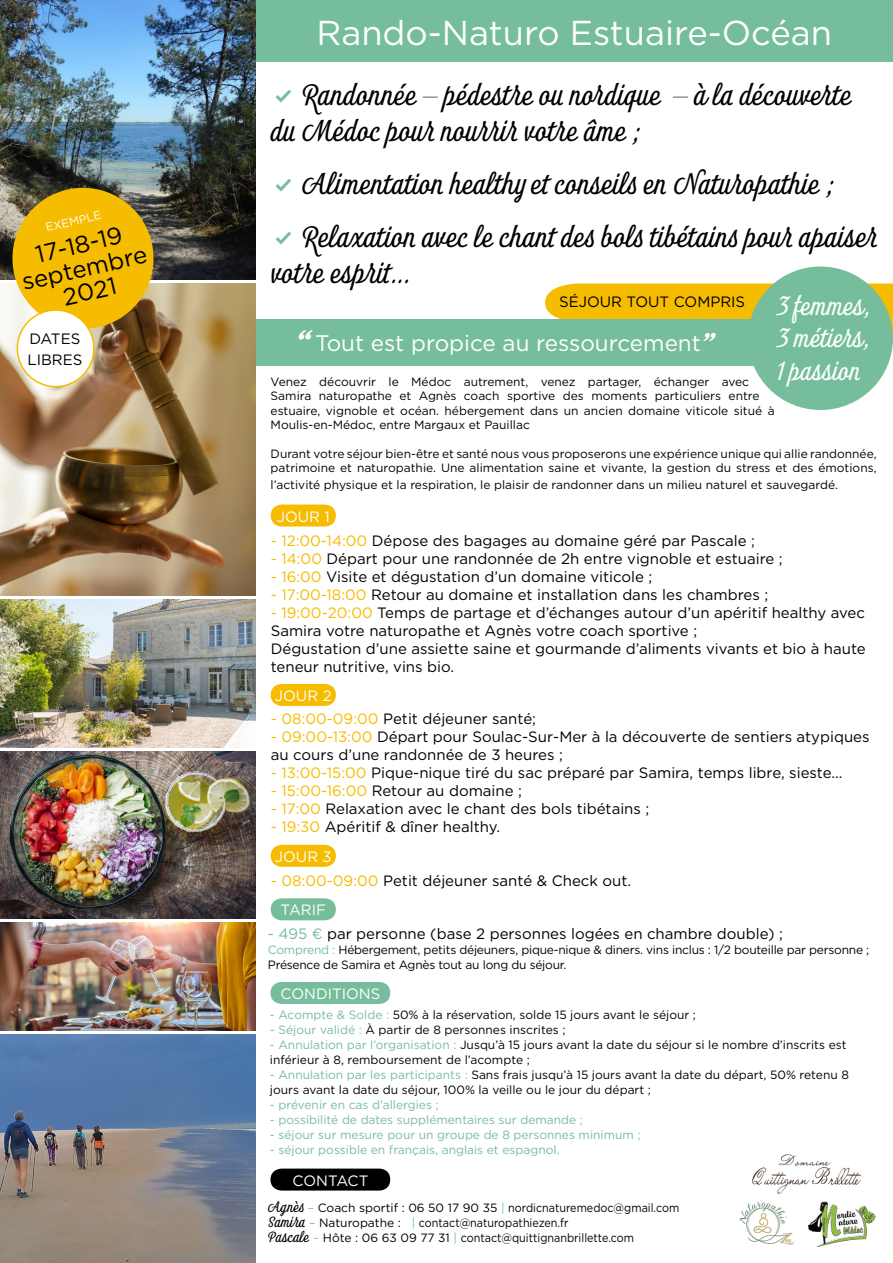
<style>
.page{position:relative;width:893px;height:1263px;background:#fff}
.page>*{position:absolute;margin:0;border:0;box-sizing:border-box;transform-origin:0 0}
.t1{font:34.5px "Gotham";color:#fff}
.t2{font:30px/36px "Look Script";color:#000}
.t3{font:27px/32.4px "Look Script";color:#fff;text-align:justify}
.t4{font:24px/24px "Gotham";color:#000;text-align:center}
.t5{font:22.5px "Gotham";color:#fff}
.t6{font:15px/18px "Gotham";color:#000}
.t7{font:15px "Gotham";color:#fff}
.t8{font:12px/15px "Gotham";color:#000}
.t9{font:12px "Gotham";color:#76be9b}
.t10{font:12px/15px "Gotham";letter-spacing:-.02em;color:#000}
.t11{font:11.55px "Gotham";color:#fff}
.s1{font-family:"Montserrat";font-weight:100}
.s2{font-family:"Parkside";font-weight:700;font-size:33px}
.s3{font-family:"Parkside";font-weight:700;font-size:28.5px}
.s4{color:#f6bc00}
.s5{color:#76be9b}
.s6{font-family:"Look Script";font-size:15px}
.s7{color:#8bc8bd}
</style>
<div class="page">
<div style="left:270px;top:1168px;width:120px;height:22px;background:#000;border-radius:11px"></div>
<img style="left:739px;top:1201px;width:136px;height:45px">
<img style="left:752px;top:1154px;width:109px;height:39px">
<div style="left:271px;top:504px;width:65px;height:22px;background:#f6bc00;border-radius:11px"></div>
<div style="left:271px;top:684px;width:65px;height:22px;background:#f6bc00;border-radius:11px"></div>
<div style="left:271px;top:845px;width:65px;height:22px;background:#f6bc00;border-radius:11px"></div>
<div style="left:271px;top:898px;width:65px;height:22px;background:#76be9b;border-radius:11px"></div>
<div style="left:270px;top:982px;width:120px;height:22px;background:#76be9b;border-radius:11px"></div>
<div style="left:545px;top:283px;width:348px;height:36px;background:#f6bc00"></div>
<div style="left:252px;top:319px;width:532px;height:47px;background:#76be9b"></div>
<div style="left:248px;top:0;width:645px;height:62px;background:#76be9b"></div>
<img style="left:0;top:666px;width:255px;height:597px">
<img style="left:0;top:0;width:255px;height:280px">
<img style="left:0;top:283px;width:255px;height:383px">
<hr style="left:0;top:749px;width:256px;height:2px;background:#fff">
<hr style="left:0;top:596px;width:256px;height:2px;background:#fff">
<hr style="left:0;top:919px;width:256px;height:2px;background:#fff">
<hr style="left:0;top:1031px;width:256px;height:2px;background:#fff">
<div style="left:883px;top:301px;width:10px;height:38px;background:#f6bc00"></div>
<div style="left:748px;top:266px;width:145px;height:144px;background:#76be9b;border-radius:50%"></div>
<svg style="left:6px;top:181px;width:154px;height:155px;background:#cea522"></svg>
<div style="left:17px;top:310px;width:77px;height:77px;background:#fff;border-radius:50%"></div>
<div style="left:17px;top:309px;width:78px;height:78px;border:2px solid #f6bc00;border-radius:50%"></div>
<p class="t11" style="left:44px;top:220px;width:58px;rotate:-13deg">exemple</p>
<h3 class="t4" style="left:14px;top:247px;width:129px;rotate:-13deg">17-18-19 septembre<br>2021</h3>
<p class="t6" style="left:27px;top:328px;width:56px;line-height:21px">DATES<br>LIBRES</p>
<h1 class="t1" style="left:316px;top:11px;width:517px">Rando-Naturo Estuaire-Océan</h1>
<h2 class="t2" style="left:271px;top:79px;width:583px;text-indent:31px">Randonnée <span class="s1">–</span> pédestre ou nordique <span class="s1">–</span> à la découverte du Médoc pour nourrir votre âme ;</h2>
<h2 class="t2" style="left:302px;top:160px;width:578px;line-height:52.9px">Alimentation healthy et conseils en Naturopathie ;<br>Relaxation avec le chant des bols tibétains pour apaiser</h2>
<h2 class="t2" style="left:271px;top:257px;width:141px">votre esprit...</h2>
<h3 class="t3" style="left:777px;top:292px;width:94px">3 femmes, 3 métiers, 1 passion</h3>
<p class="t6" style="left:559px;top:292px;width:188px">SÉJOUR TOUT COMPRIS</p>
<h3 class="t5" style="left:295px;top:329px;width:420px"><span class="s2">“</span> Tout est propice au ressourcement<span class="s3">”</span></h3>
<p class="t8" style="left:271px;top:374px;width:506px;line-height:14.4px">Venez découvrir le Médoc autrement, venez partager, échanger avec Samira naturopathe et Agnès coach sportive des moments particuliers entre estuaire, vignoble et océan. hébergement dans un ancien domaine viticole situé à Moulis-en-Médoc, entre Margaux et Pauillac</p>
<p class="t8" style="left:271px;top:446px;width:608px;line-height:14.4px">Durant votre séjour bien-être et santé nous vous proposerons une expérience unique qui allie randonnée, patrimoine et naturopathie. Une alimentation saine et vivante, la gestion du stress et des émotions,</p>
<p class="t8" style="left:271px;top:476px;width:569px">l’activité physique et la respiration, le plaisir de randonner dans un milieu naturel et sauvegardé.</p>
<p class="t7" style="left:277px;top:507px;width:55px">JOUR 1</p>
<p class="t6" style="left:271px;top:531px;width:486px"><span class="s4">- 12:00-14:00</span> Dépose des bagages au domaine géré par Pascale ;</p>
<p class="t6" style="left:271px;top:549px;width:513px"><span class="s4">- 14:00</span> Départ pour une randonnée de 2h entre vignoble et estuaire ;</p>
<p class="t6" style="left:271px;top:567px;width:383px"><span class="s4">- 16:00</span> Visite et dégustation d’un domaine viticole ;</p>
<p class="t6" style="left:271px;top:585px;width:499px"><span class="s4">- 17:00-18:00</span> Retour au domaine et installation dans les chambres ;</p>
<p class="t6" style="left:271px;top:603px;width:597px"><span class="s4">- 19:00-20:00</span> Temps de partage et d’échanges autour d’un apéritif healthy avec Samira votre naturopathe et Agnès votre coach sportive ;<br>Dégustation d’une assiette saine et gourmande d’aliments vivants et bio à haute teneur nutritive, vins bio.</p>
<p class="t6" style="left:271px;top:710px;width:267px"><span class="s4">- 08:00-09:00</span> Petit déjeuner santé;</p>
<p class="t6" style="left:271px;top:728px;width:600px"><span class="s4">- 09:00-13:00</span> Départ pour Soulac-Sur-Mer à la découverte de sentiers atypiques au cours d’une randonnée de 3 heures ;</p>
<p class="t6" style="left:271px;top:764px;width:573px"><span class="s4">- 13:00-15:00</span> Pique-nique tiré du sac préparé par Samira, temps libre, sieste...</p>
<p class="t6" style="left:271px;top:782px;width:253px"><span class="s4">- 15:00-16:00</span> Retour au domaine ;</p>
<p class="t6" style="left:271px;top:800px;width:380px"><span class="s4">- 17:00</span> Relaxation avec le chant des bols tibétains ;</p>
<p class="t6" style="left:271px;top:818px;width:231px"><span class="s4">- 19:30</span> Apéritif &amp; dîner healthy.</p>
<p class="t7" style="left:275px;top:686px;width:58px">JOUR 2</p>
<p class="t7" style="left:275px;top:847px;width:58px">JOUR 3</p>
<p class="t6" style="left:271px;top:871px;width:362px"><span class="s4">- 08:00-09:00</span> Petit déjeuner santé &amp; Check out.</p>
<p class="t6" style="left:268px;top:924px;width:517px"><span class="s5">- 495 €</span> par personne (base 2 personnes logées en chambre double) ;</p>
<p class="t10" style="left:268px;top:942px;width:603px"><span class="s5">Comprend :</span> Hébergement, petits déjeuners, pique-nique &amp; diners. vins inclus : 1/2 bouteille par personne ;<br>Présence de Samira et Agnès tout au long du séjour.</p>
<p class="t8" style="left:270px;top:1007px;width:427px"><span class="s5">- Acompte &amp; Solde :</span> 50% à la réservation, solde 15 jours avant le séjour ;</p>
<p class="t8" style="left:270px;top:1022px;width:297px"><span class="s5">- Séjour validé :</span> À partir de 8 personnes inscrites ;</p>
<p class="t8" style="left:270px;top:1037px;width:578px"><span class="s5">- Annulation par l’organisation :</span> Jusqu’à 15 jours avant la date du séjour si le nombre d’inscrits est inférieur à 8, remboursement de l’acompte ;</p>
<p class="t8" style="left:270px;top:1067px;width:580px"><span class="s5">- Annulation par les participants :</span> Sans frais jusqu’à 15 jours avant la date du départ, 50% retenu 8 jours avant la date du séjour, 100% la veille ou le jour du départ ;</p>
<p class="t9" style="left:270px;top:1097px;width:170px">- prévenir en cas d’allergies ;</p>
<p class="t9" style="left:270px;top:1112px;width:314px">- possibilité de dates supplémentaires sur demande ;</p>
<p class="t9" style="left:270px;top:1127px;width:372px">- séjour sur mesure pour un groupe de 8 personnes minimum ;</p>
<p class="t9" style="left:270px;top:1142px;width:291px">- séjour possible en français, anglais et espagnol.</p>
<p class="t7" style="left:281px;top:900px;width:47px">TARIF</p>
<p class="t7" style="left:281px;top:984px;width:101px">CONDITIONS</p>
<p class="t7" style="left:293px;top:1171px;width:77px">CONTACT</p>
<p class="t8" style="left:268px;top:1199px;width:413px"><span class="s6">Agnès</span> <span class="s5">–</span> Coach sportif : 06 50 17 90 35 <span class="s5">|</span> nordicnaturemedoc@gmail.com<br><span class="s6">Samira</span> <span class="s5">–</span> Naturopathe : <span class="s5">|</span> contact@naturopathiezen.fr<br><span class="s6">Pascale</span> <span class="s7">–</span> Hôte : 06 63 09 77 31 <span class="s5">|</span> contact@quittignanbrillette.com</p>
</div>
